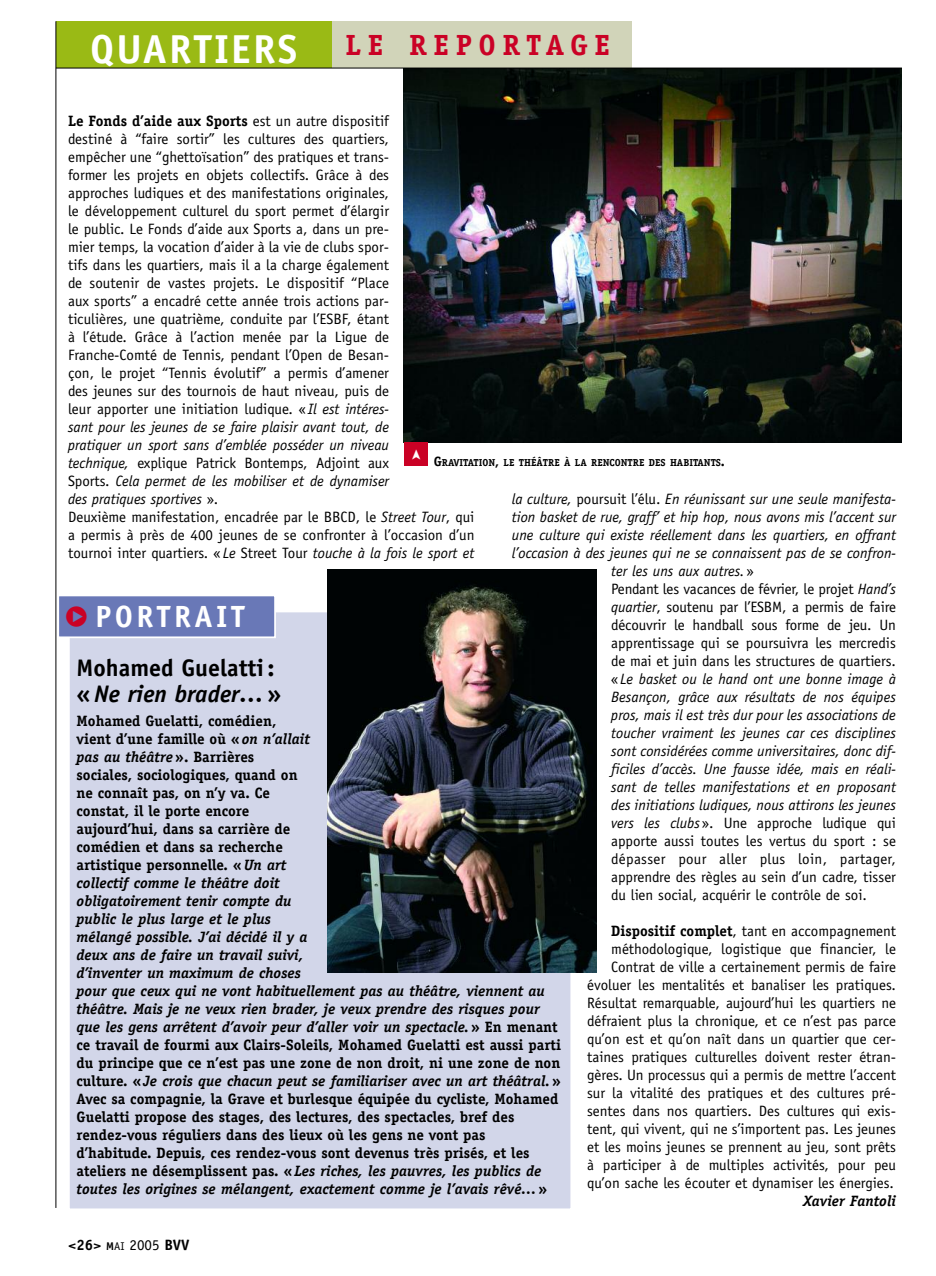
<style>
.page{position:relative;width:936px;height:1276px;background:#fff}
.page>*{position:absolute;margin:0;border:0;box-sizing:border-box;transform-origin:0 0}
.t1{font:700 30.75px "Officina Sans";letter-spacing:.11em;color:#fff}
.t2{font:700 29.25px "Officina Serif";letter-spacing:.22em;color:#ca0125}
.t3{font:700 24px/26px "Officina Sans";color:#000}
.t4{font:15px/18px "Officina Sans";color:#000;text-align:right}
.t5{font:700 15px/18px "Officina Serif";color:#000}
.t6{font:italic 15px "Officina Sans";color:#000}
.t7{font:15px "Officina Sans";letter-spacing:.02em;color:#000}
.t8{font:700 15px "Officina Sans";color:#000}
.t9{font:italic 700 15px "Officina Serif";color:#000}
.t10{font:700 10.2px "Officina Serif";color:#000}
.s1{font-family:"Officina Sans";font-size:40.5px;color:#fff}
.s2{font-family:"Officina Sans";font-weight:400}
.s3{font-style:italic}
.s4{font-size:13.5px}
.s5{font-style:normal}
.s6{font-family:"Officina Serif";font-weight:700}
.s7{font-family:"Combi Numerals Solid";font-weight:400;font-size:27px;color:#ca0125}
.s8{font-size:11.25px}
.s9{font-weight:400;font-size:11.25px}
.s10{font-weight:400}
</style>
<div class="page">
<div style="left:69px;top:611px;width:502px;height:598px;background:#d2d6e9"></div>
<div style="left:329px;top:21px;width:303px;height:47px;background:#d1d4b9"></div>
<div style="left:56px;top:21px;width:276px;height:47px;background:#9aba15"></div>
<div style="left:58px;top:595px;width:217px;height:42px;background:#6978b7"></div>
<div style="left:57px;top:594px;width:219px;height:44px;border:2px solid #fff"></div>
<hr style="left:56px;top:21px;width:1px;height:1187px;background:#000">
<img style="left:327px;top:570px;width:269px;height:402px">
<img style="left:404px;top:69px;width:497px;height:373px">
<hr style="left:56px;top:68px;width:845px;height:1px;background:#000">
<div style="left:404px;top:442px;width:23px;height:24px;background:#ca0125"></div>
<h2 class="t2" style="left:90px;top:34px;width:521px"><span class="s1">QUARTIERS</span> LE REPORTAGE</h2>
<h2 class="t2" style="left:369px;top:34px;width:203px">REPORTAGE</h2>
<p class="t5" style="left:68px;top:113px;width:322px">Le Fonds d’aide aux Sports <span class="s2">est un autre dispositif</span></p>
<p class="t4" style="left:68px;top:131px;width:408px;text-align:left">destiné à “faire sortir” les cultures des quartiers,<br>empêcher une “ghettoïsation” des pratiques et trans-<br>former les projets en objets collectifs. Grâce à des<br>approches ludiques et des manifestations originales,<br>le développement culturel du sport permet d’élargir<br>le public. Le Fonds d’aide aux Sports a, dans un pre-<br>mier temps, la vocation d’aider à la vie de clubs spor-<br>tifs dans les quartiers, mais il a la charge également<br>de soutenir de vastes projets. Le dispositif “Place<br>aux sports” a encadré cette année trois actions par-<br>ticulières, une quatrième, conduite par l’ESBF, étant<br>à l’étude. Grâce à l’action menée par la Ligue de Franche-Comté de Tennis, pendant l’Open de Besan-<br>çon, le projet “Tennis évolutif” a permis d’amener<br>des jeunes sur des tournois de haut niveau, puis de<br>leur apporter une initiation ludique. «<span class="s3">Il est intéres-<br>sant pour les jeunes de se faire plaisir avant tout, de<br>pratiquer un sport sans d’emblée posséder un niveau<br>technique,</span> explique Patrick Bontemps, Adjoint aux<br>Sports. <span class="s3">Cela permet de les mobiliser et de dynamiser<br>des pratiques sportives</span> ».<br>Deuxième manifestation, encadrée par le BBCD, le <span class="s3">Street Tour</span>, qui a permis à près de 400 jeunes de se confronter à l’occasion d’un tournoi inter quartiers. « <span class="s3">Le</span> Street Tour <span class="s3">touche à la fois le sport et</span></p>
<p class="t10" style="left:433px;top:458px;width:292px"><span class="s4">G</span>RAVITATION<span class="s4">,</span> LE THÉÂTRE À LA RENCONTRE DES HABITANTS<span class="s4">.</span></p>
<p class="t6" style="left:512px;top:493px;width:385px">la culture, <span class="s5">poursuit l’élu.</span> En réunissant sur une seule manifesta-</p>
<p class="t6" style="left:512px;top:511px;width:386px">tion basket de rue, graff’ et hip hop, nous avons mis l’accent sur</p>
<p class="t6" style="left:512px;top:529px;width:385px">une culture qui existe réellement dans les quartiers, en offrant</p>
<p class="t6" style="left:512px;top:547px;width:385px">l’occasion à des jeunes qui ne se connaissent pas de se confron-</p>
<p class="t6" style="left:611px;top:565px;width:144px">ter les uns aux autres. <span class="s5">»</span></p>
<p class="t4" style="left:611px;top:581px;width:286px">Pendant les vacances de février, le projet <span class="s3">Hand’s</span></p>
<p class="t4" style="left:611px;top:599px;width:286px"><span class="s3">quartier</span>, soutenu par l’ESBM, a permis de faire</p>
<p class="t4" style="left:611px;top:617px;width:286px">découvrir le handball sous forme de jeu. Un</p>
<p class="t4" style="left:611px;top:635px;width:286px">apprentissage qui se poursuivra les mercredis</p>
<p class="t4" style="left:611px;top:653px;width:286px">de mai et juin dans les structures de quartiers.</p>
<p class="t6" style="left:611px;top:673px;width:286px"><span class="s5">«</span> Le basket ou le hand ont une bonne image à</p>
<p class="t6" style="left:611px;top:691px;width:286px">Besançon, grâce aux résultats de nos équipes</p>
<p class="t6" style="left:611px;top:709px;width:286px">pros, mais il est très dur pour les associations de</p>
<p class="t6" style="left:611px;top:727px;width:286px">toucher vraiment les jeunes car ces disciplines</p>
<p class="t6" style="left:611px;top:745px;width:286px">sont considérées comme universitaires, donc dif-</p>
<p class="t6" style="left:611px;top:763px;width:286px">ficiles d’accès. Une fausse idée, mais en réali-</p>
<p class="t6" style="left:611px;top:781px;width:286px">sant de telles manifestations et en proposant</p>
<p class="t6" style="left:611px;top:799px;width:286px">des initiations ludiques, nous attirons les jeunes</p>
<p class="t4" style="left:611px;top:815px;width:286px"><span class="s3">vers les clubs</span> ». Une approche ludique qui</p>
<p class="t4" style="left:611px;top:833px;width:286px">apporte aussi toutes les vertus du sport : se</p>
<p class="t7" style="left:611px;top:853px;width:286px">dépasser pour aller plus loin, partager,</p>
<p class="t4" style="left:611px;top:869px;width:286px">apprendre des règles au sein d’un cadre, tisser</p>
<p class="t4" style="left:611px;top:887px;width:257px">du lien social, acquérir le contrôle de soi.</p>
<p class="t4" style="left:587px;top:923px;width:310px"><span class="s6">Dispositif complet</span>, tant en accompagnement méthodologique, logistique que financier, le Contrat de ville a certainement permis de faire évoluer les mentalités et banaliser les pratiques.<br>Résultat remarquable, aujourd’hui les quartiers ne défraient plus la chronique, et ce n’est pas parce qu’on est et qu’on naît dans un quartier que cer&shy;taines pratiques culturelles doivent rester étran&shy;gères. Un processus qui a permis de mettre l’accent sur la vitalité des pratiques et des cultures pré&shy;sentes dans nos quartiers. Des cultures qui exis&shy;tent, qui vivent, qui ne s’importent pas. Les jeunes et les moins jeunes se prennent au jeu, sont prêts à participer à de multiples activités, pour peu qu’on sache les écouter et dynamiser les énergies.</p>
<p class="t9" style="left:803px;top:1195px;width:94px">Xavier Fantoli</p>
<h1 class="t1" style="left:66px;top:605px;width:180px"><span class="s7">&gt;</span> PORTRAIT</h1>
<h3 class="t3" style="left:77px;top:656px;width:206px">Mohamed Guelatti: «<span class="s3">Ne rien brader…</span>»</h3>
<p class="t5" style="left:77px;top:713px;width:486px">Mohamed Guelatti, comédien,<br>vient d’une famille où «<span class="s3">on n’allait<br>pas au théâtre</span>». Barrières<br>sociales, sociologiques, quand on<br>ne connaît pas, on n’y va. Ce<br>constat, il le porte encore<br>aujourd’hui, dans sa carrière de<br>comédien et dans sa recherche<br>artistique personnelle. «<span class="s3">Un art<br>collectif comme le théâtre doit<br>obligatoirement tenir compte du<br>public le plus large et le plus<br>mélangé possible. J’ai décidé il y a<br>deux ans de faire un travail suivi,<br>d’inventer un maximum de choses<br>pour que ceux qui ne vont habituellement pas au théâtre, viennent au théâtre. Mais je ne veux rien brader, je veux prendre des risques pour que les gens arrêtent d’avoir peur d’aller voir un spectacle.</span>» En menant ce travail de fourmi aux Clairs-Soleils, Mohamed Guelatti est aussi parti du principe que ce n’est pas une zone de non droit, ni une zone de non culture. «<span class="s3">Je crois que chacun peut se familiariser avec un art théâtral.</span>» Avec sa compagnie, la Grave et burlesque équipée du cycliste, Mohamed Guelatti propose des stages, des lectures, des spectacles, bref des rendez-vous réguliers dans des lieux où les gens ne vont pas d’habitude. Depuis, ces rendez-vous sont devenus très prisés, et les ateliers ne désemplissent pas. «<span class="s3">Les riches, les pauvres, les publics de toutes les origines se mélangent, exactement comme je l’avais rêvé…</span>»</p>
<p class="t8" style="left:68px;top:1239px;width:123px">&lt;26&gt; <span class="s8">M</span><span class="s9">AI</span> <span class="s10">2005</span> BVV</p>
</div>
